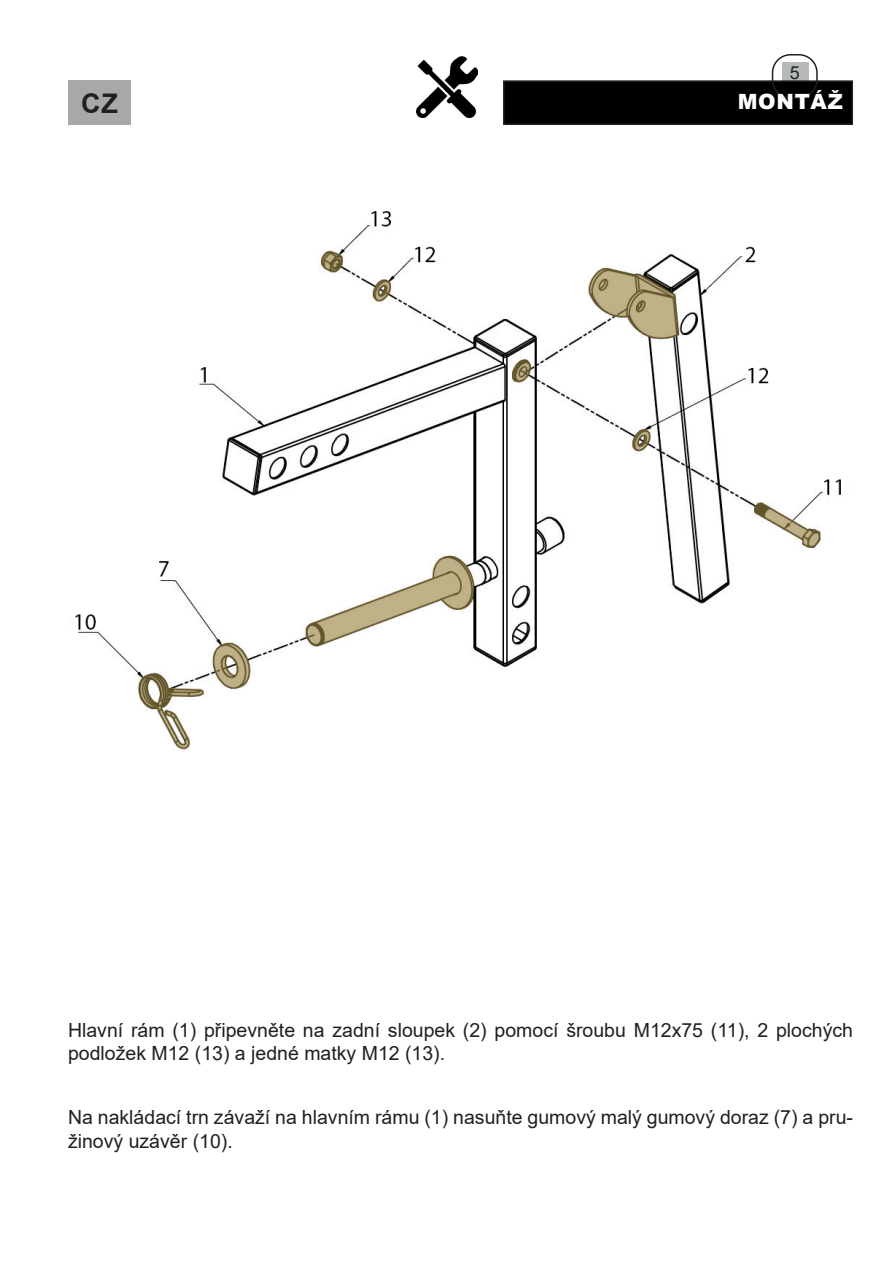
<style>
.page{position:relative;width:893px;height:1263px;background:#fff}
.page>*{position:absolute;margin:0;border:0;box-sizing:border-box;transform-origin:0 0}
.t1{font:700 27px "Arial";color:#231f20}
.t2{font:900 21px "Arial";letter-spacing:.035em;color:#fff}
.Nadpisy{font:19.5px/23.4px "Arial";color:#231f20}
.t3{font:18px "Arial";color:#231f20}
</style>
<div class="page">
<div style="left:782px;top:62px;width:26px;height:21px;background:#b7baba"></div>
<div style="left:504px;top:81px;width:348px;height:43px;background:#000"></div>
<div style="left:503px;top:80px;width:350px;height:45px;border:2px solid #231f20"></div>
<div style="left:772px;top:54px;width:46px;height:45px;border:2px solid #231f20;border-radius:18px"></div>
<img style="left:417px;top:56px;width:61px;height:61px">
<div style="left:68px;top:80px;width:63px;height:45px;background:#a7a9a9"></div>
<img style="left:68px;top:211px;width:773px;height:539px">
<p class="t3" style="left:790px;top:60px;width:12px">5</p>
<h1 class="t1" style="left:81px;top:84px;width:38px">CZ</h1>
<p class="t2" style="left:738px;top:87px;width:107px">MONTÁŽ</p>
<p class="Nadpisy" style="left:68px;top:1018px;width:786px">Hlavní rám (1) připevněte na zadní sloupek (2) pomocí šroubu M12x75 (11), 2 plochých podložek M12 (13) a jedné matky M12 (13).</p>
<p class="Nadpisy" style="left:68px;top:1105px;width:786px">Na nakládací trn závaží na hlavním rámu (1) nasuňte gumový malý gumový doraz (7) a pru&shy;žinový uzávěr (10).</p>
</div>
